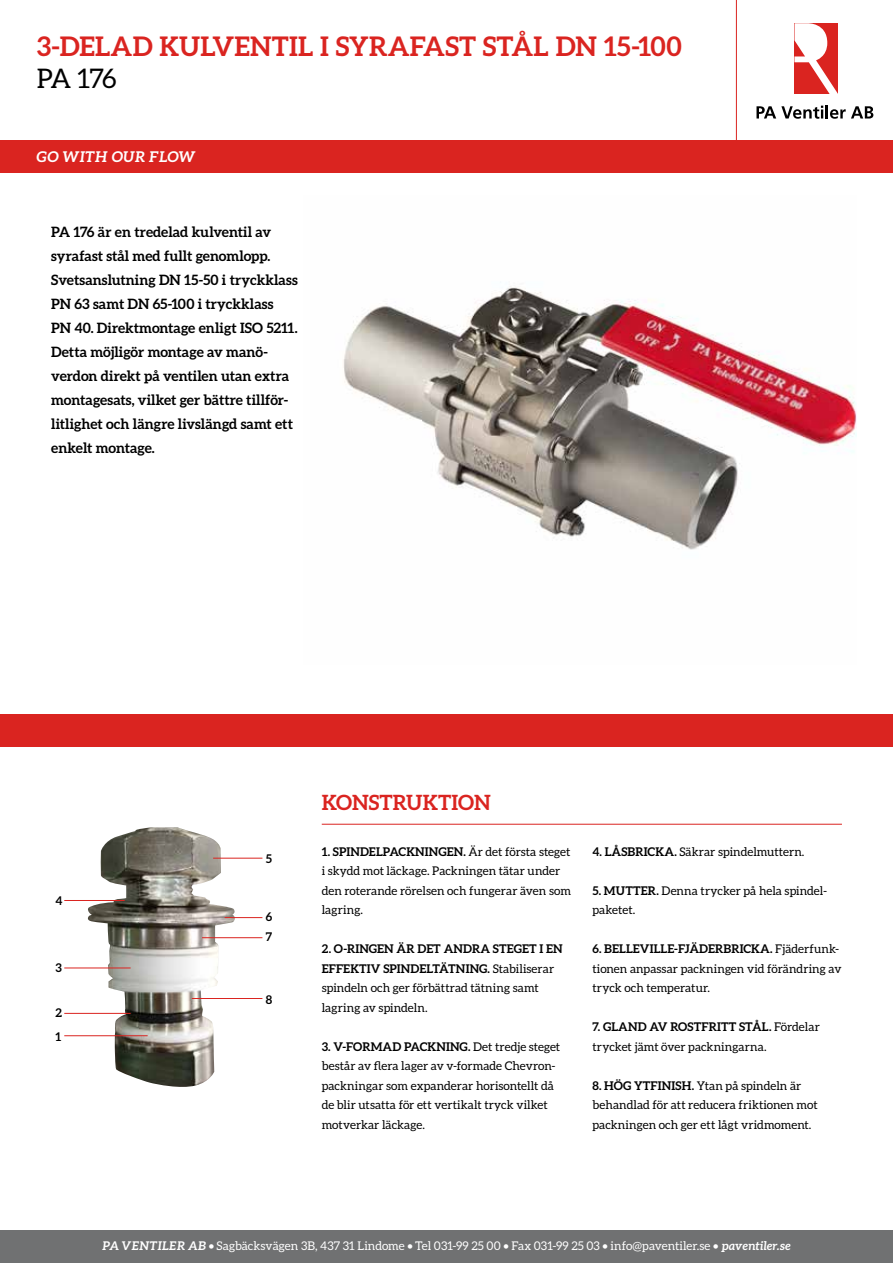
<style>
.page{position:relative;width:893px;height:1263px;background:#fff}
.page>*{position:absolute;margin:0;border:0;box-sizing:border-box;transform-origin:0 0}
.t1{font:700 27px "Aleo";letter-spacing:.005em;color:#da2420}
.t2{font:27px "Aleo";color:#000}
.t3{font:700 21px "Aleo";letter-spacing:-.005em;color:#da2420}
.t4{font:italic 700 14.85px "Aleo";letter-spacing:-.015em;color:#fff}
.t5{font:700 14.25px/24px "Aleo";letter-spacing:.005em;color:#000}
.t6{font:12px/19.5px "Aleo";letter-spacing:.005em;color:#000}
.t7{font:12px "Aleo";letter-spacing:.005em;color:#fff}
.t8{font:700 12px "Aleo";color:#000}
.s1{font-weight:700}
.s2{font-weight:700;font-style:italic}
</style>
<div class="page">
<hr style="left:736px;top:0;width:1px;height:157px;background:#da2420">
<div style="left:0;top:1230px;width:893px;height:33px;background:#707172"></div>
<div style="left:0;top:140px;width:893px;height:33px;background:#da2420"></div>
<svg style="left:756px;top:105px;width:117px;height:14px"></svg>
<svg style="left:795px;top:23px;width:42px;height:70px"></svg>
<div style="left:0;top:714px;width:893px;height:32px;background:#da2420"></div>
<img style="left:343px;top:286px;width:513px;height:264px">
<hr style="left:322px;top:824px;width:520px;height:1px;background:#da2420">
<img style="left:87px;top:827px;width:148px;height:260px">
<hr style="left:64px;top:1035px;width:84px;height:1px;background:#da2420">
<hr style="left:64px;top:1013px;width:67px;height:1px;background:#da2420">
<hr style="left:64px;top:967px;width:67px;height:1px;background:#da2420">
<hr style="left:64px;top:900px;width:61px;height:1px;background:#da2420">
<hr style="left:213px;top:858px;width:49px;height:1px;background:#da2420">
<hr style="left:225px;top:917px;width:37px;height:1px;background:#da2420">
<hr style="left:202px;top:937px;width:60px;height:1px;background:#da2420">
<hr style="left:192px;top:998px;width:70px;height:1px;background:#da2420">
<h1 class="t1" style="left:37px;top:30px;width:646px">3-DELAD KULVENTIL I SYRAFAST STÅL DN 15-100</h1>
<h1 class="t2" style="left:37px;top:63px;width:81px">PA 176</h1>
<p class="t4" style="left:37px;top:148px;width:161px">GO WITH OUR FLOW</p>
<p class="t5" style="left:51px;top:219px;width:248px">PA 176 är en tredelad kulventil av syrafast stål med fullt genomlopp.<br>Svetsanslutning DN 15-50 i tryckklass PN 63 samt DN 65-100 i tryckklass<br>PN 40. Direktmontage enligt ISO 5211.<br>Detta möjligör montage av manö&shy;verdon direkt på ventilen utan extra montagesats, vilket ger bättre tillför&shy;litlighet och längre livslängd samt ett enkelt montage.</p>
<p class="t8" style="left:55px;top:893px;width:9px">4</p>
<p class="t8" style="left:55px;top:960px;width:8px">3</p>
<p class="t8" style="left:55px;top:1006px;width:8px">2</p>
<p class="t8" style="left:55px;top:1029px;width:7px">1</p>
<p class="t8" style="left:266px;top:852px;width:8px">5</p>
<p class="t8" style="left:266px;top:910px;width:8px">6</p>
<p class="t8" style="left:266px;top:930px;width:8px">7</p>
<p class="t8" style="left:266px;top:992px;width:8px">8</p>
<h2 class="t3" style="left:322px;top:790px;width:171px">KONSTRUKTION</h2>
<p class="t6" style="left:322px;top:842px;width:251px"><span class="s1">1. SPINDELPACKNINGEN.</span> Är det första steget i skydd mot läckage. Packningen tätar under den roterande rörelsen och fungerar även som lagring.</p>
<p class="t6" style="left:322px;top:939px;width:242px"><span class="s1">2. O-RINGEN ÄR DET ANDRA STEGET I EN EFFEKTIV SPINDELTÄTNING.</span> Stabiliserar spindeln och ger förbättrad tätning samt lagring av spindeln.</p>
<p class="t6" style="left:322px;top:1037px;width:240px"><span class="s1">3. V-FORMAD PACKNING.</span> Det tredje steget består av flera lager av v-formade Chevron&shy;packningar som expanderar horisontellt då de blir utsatta för ett vertikalt tryck vilket motverkar läckage.</p>
<p class="t6" style="left:592px;top:842px;width:213px"><span class="s1">4. LÅSBRICKA.</span> Säkrar spindelmuttern.</p>
<p class="t6" style="left:592px;top:881px;width:236px"><span class="s1">5. MUTTER.</span> Denna trycker på hela spindel&shy;paketet.</p>
<p class="t6" style="left:592px;top:939px;width:251px"><span class="s1">6. BELLEVILLE-FJÄDERBRICKA.</span> Fjäderfunk&shy;tionen anpassar packningen vid förändring av tryck och temperatur.</p>
<p class="t6" style="left:592px;top:1017px;width:229px"><span class="s1">7. GLAND AV ROSTFRITT STÅL.</span> Fördelar trycket jämt över packningarna.</p>
<p class="t6" style="left:592px;top:1076px;width:227px"><span class="s1">8. HÖG YTFINISH.</span> Ytan på spindeln är behandlad för att reducera friktionen mot packningen och ger ett lågt vridmoment.</p>
<p class="t7" style="left:102px;top:1239px;width:690px"><span class="s2">PA VENTILER AB</span> • Sagbäcksvägen 3B, 437 31 Lindome • Tel 031-99 25 00 • Fax 031-99 25 03 • info@paventiler.se • <span class="s2">paventiler.se</span></p>
</div>
